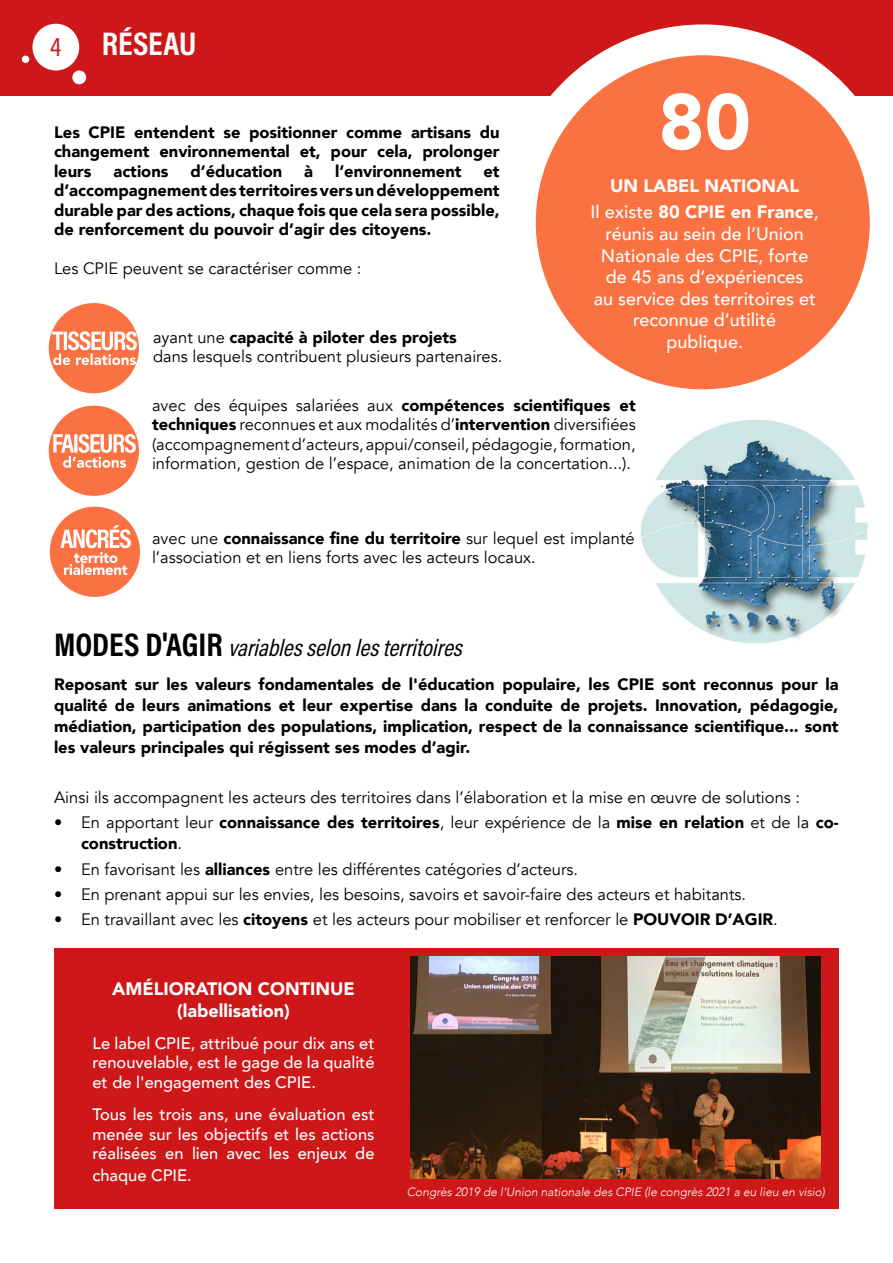
<style>
.page{position:relative;width:893px;height:1263px;background:#fff}
.page>*{position:absolute;margin:0;border:0;box-sizing:border-box;transform-origin:0 0}
.t1{font:900 78px "Avenir";color:#fff}
.t2{font:700 33px "Acumin Pro Cond";color:#fff}
.t3{font:italic 24px "Acumin Pro Cond";color:#000}
.t4{font:500 18px/21.6px "Avenir";color:#fff;text-align:center}
.t5{font:900 18px/25.8px "Avenir";color:#fff;text-align:center}
.t6{font:16.5px/19.5px "Avenir";color:#000}
.t7{font:900 16.5px/19.5px "Avenir";color:#000;text-align:justify}
.t8{font:500 16.5px/19.5px "Avenir";color:#fff;text-align:justify}
.t9{font:italic 300 12px "Avenir";color:#fff}
.s1{font-weight:400;font-size:27px;color:#cd1719}
.s2{font-weight:900}
.s3{font-weight:500}
.s4{font-weight:700;font-style:normal;font-size:33px}
.s5{font-weight:400}
</style>
<div class="page">
<div style="left:54px;top:948px;width:785px;height:261px;background:#cd1719"></div>
<div style="left:0;top:0;width:893px;height:96px;background:#cd1719"></div>
<div style="left:32px;top:24px;width:47px;height:46px;background:#fff;border-radius:50%"></div>
<div style="left:72px;top:70px;width:14px;height:14px;background:#fff;border-radius:50%"></div>
<div style="left:22px;top:56px;width:7px;height:7px;background:#fff;border-radius:50%"></div>
<svg style="left:535px;top:24px;width:335px;height:366px;fill:#fff"></svg>
<div style="left:536px;top:55px;width:334px;height:334px;background:#fa7242;border-radius:50%"></div>
<img style="left:638px;top:415px;width:233px;height:233px;border-radius:117px">
<img style="left:411px;top:957px;width:410px;height:222px">
<div style="left:49px;top:303px;width:90px;height:90px;background:#fa7242;border-radius:50%"></div>
<svg style="left:52px;top:331px;width:85px;height:34px"></svg>
<div style="left:49px;top:406px;width:90px;height:90px;background:#fa7242;border-radius:50%"></div>
<svg style="left:53px;top:434px;width:83px;height:34px"></svg>
<div style="left:50px;top:507px;width:90px;height:90px;background:#fa7242;border-radius:50%"></div>
<svg style="left:60px;top:525px;width:71px;height:50px"></svg>
<h2 class="t2" style="left:50px;top:22px;width:148px"><span class="s1">4</span> RÉSEAU</h2>
<p class="t7" style="left:54px;top:122px;width:447px">Les CPIE entendent se positionner comme artisans du changement environnemental et, pour cela, prolonger leurs</p>
<p class="t7" style="left:113px;top:161px;width:56px">actions</p>
<p class="t7" style="left:190px;top:161px;width:93px">d’éducation</p>
<p class="t7" style="left:304px;top:161px;width:10px">à</p>
<p class="t7" style="left:335px;top:161px;width:128px">l’environnement</p>
<p class="t7" style="left:54px;top:161px;width:447px;text-indent:429px">et d’accompagnement des territoires vers un développement durable par des actions, chaque fois que cela sera possible, de renforcement du pouvoir d’agir des citoyens.</p>
<p class="t6" style="left:54px;top:259px;width:309px">Les CPIE peuvent se caractériser comme :</p>
<p class="t6" style="left:153px;top:328px;width:351px">ayant une <span class="s2">capacité à piloter des projets<br></span>dans lesquels contribuent plusieurs partenaires.</p>
<h1 class="t1" style="left:658px;top:55px;width:94px">80</h1>
<p class="t5" style="left:590px;top:173px;width:230px">UN LABEL NATIONAL<br><span class="s3">Il existe</span> 80 CPIE en France<span class="s3">,</span></p>
<p class="t4" style="left:594px;top:222px;width:224px">réunis au sein de l’Union<br>Nationale des CPIE, forte de 45 ans d’expériences<br>au service des territoires et reconnue d’utilité publique.</p>
<p class="t6" style="left:152px;top:396px;width:485px;text-align:justify">avec des équipes salariées aux <span class="s2">compétences scientifiques et techniques</span> reconnues et aux modalités d’<span class="s2">intervention</span> diversifiées (accompagnement d’acteurs, appui/conseil, pédagogie, formation, information, gestion de l’espace, animation de la concertation...).</p>
<p class="t6" style="left:152px;top:529px;width:484px">avec une <span class="s2">connaissance fine du territoire</span> sur lequel est implanté l’association et en liens forts avec les acteurs locaux.</p>
<h3 class="t3" style="left:54px;top:632px;width:416px"><span class="s4">M O D E S D 'A G I R</span> variablesselonlesterritoires</h3>
<p class="t7" style="left:54px;top:673px;width:786px;line-height:21px">Reposant sur les valeurs fondamentales de l'éducation populaire, les CPIE sont reconnus pour la qualité de leurs animations et leur expertise dans la conduite de projets. Innovation, pédagogie, médiation, participation des populations, implication, respect de la connaissance scientifique... sont les valeurs principales qui régissent ses modes d’agir.</p>
<p class="t6" style="left:54px;top:788px;width:748px">Ainsi ils accompagnent les acteurs des territoires dans l’élaboration et la mise en œuvre de solutions :</p>
<p class="t7" style="left:81px;top:812px;width:759px;line-height:21px;text-indent:-27px"><span class="s5">• En apportant leur</span> connaissance des territoires<span class="s5">, leur expérience de la</span> mise en relation <span class="s5">et de la</span> co&shy;construction<span class="s5">.</span></p>
<p class="t6" style="left:54px;top:859px;width:526px">• En favorisant les <span class="s2">alliances</span> entre les différentes catégories d’acteurs.</p>
<p class="t6" style="left:54px;top:885px;width:694px">• En prenant appui sur les envies, les besoins, savoirs et savoir-faire des acteurs et habitants.</p>
<p class="t6" style="left:54px;top:910px;width:725px">• En travaillant avec les <span class="s2">citoyens</span> et les acteurs pour mobiliser et renforcer le <span class="s2">POUVOIR D’AGIR</span>.</p>
<p class="t5" style="left:112px;top:977px;width:244px;line-height:21.6px">AMÉLIORATION CONTINUE (labellisation)</p>
<p class="t8" style="left:92px;top:1032px;width:284px">Le label CPIE, attribué pour dix ans et renouvelable, est le gage de la qualité et de l'engagement des CPIE.</p>
<p class="t8" style="left:92px;top:1104px;width:284px">Tous les trois ans, une évaluation est menée sur les objectifs et les actions réalisées en lien avec les enjeux de</p>
<p class="t8" style="left:92px;top:1164px;width:101px">chaque CPIE.</p>
<p class="t9" style="left:407px;top:1185px;width:420px">Congrès 2019 de l’Union nationale des CPIE (le congrès 2021 a eu lieu en visio)</p>
</div>
